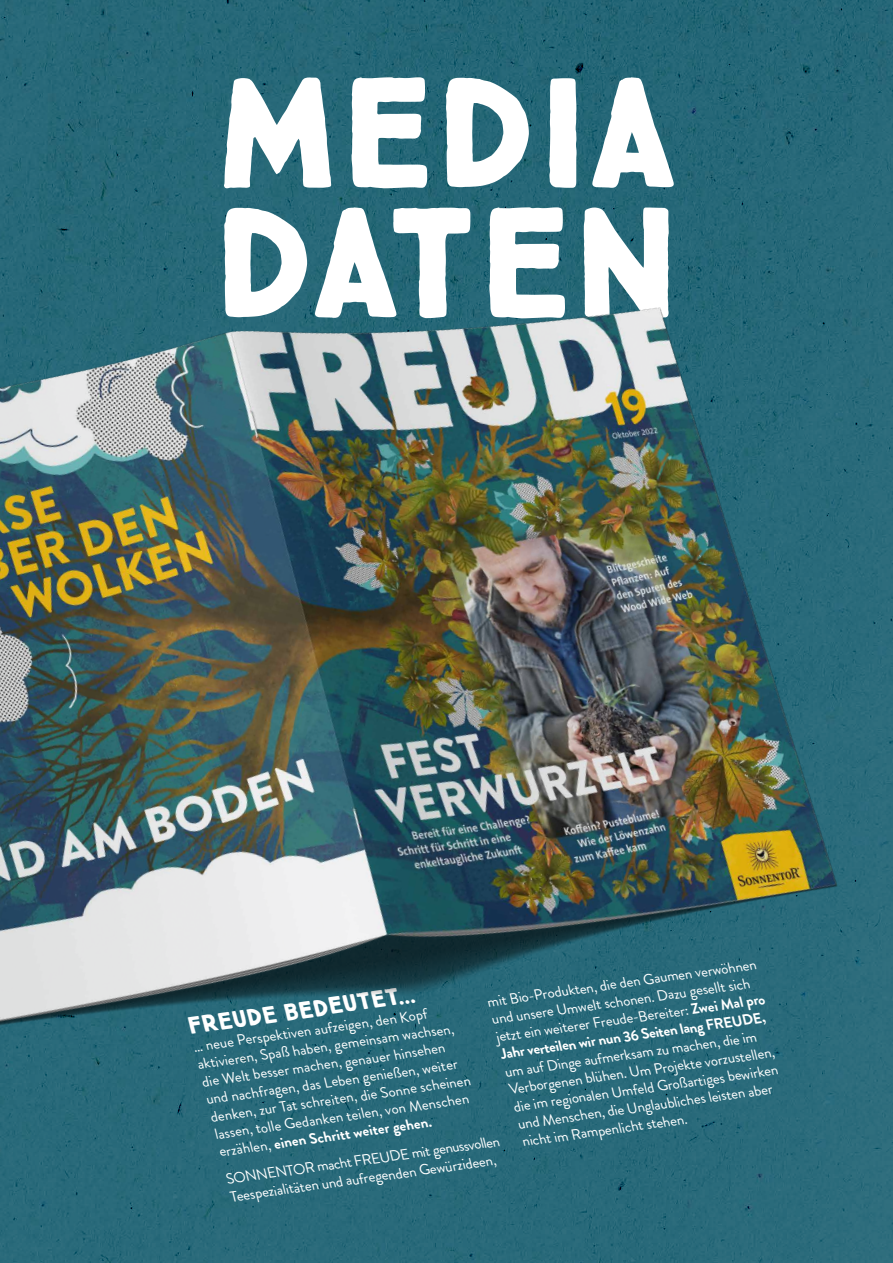
<style>
.page{position:relative;width:893px;height:1263px;background:#fff}
.page>*{position:absolute;margin:0;border:0;box-sizing:border-box;transform-origin:0 0}
.t1{font:900 156.9px/130.1px "True North";color:#fff}
.t2{font:900 23.85px "True North";color:#fff}
.t3{font:15px/17.9px "Brandon Grotesque";color:#fff}
.t4{font:700 15px "Brandon Grotesque";color:#fff}
.s1{font-weight:700}
.s2{font-weight:400}
</style>
<div class="page">
<img style="left:0;top:0;width:893px;height:134px">
<img style="left:0;top:134px;width:893px;height:1129px">
<h1 class="t1" style="left:213px;top:69px;width:468px">MEDIA<br>DATEN</h1>
<p class="t3" style="left:487px;top:993px;width:277px;rotate:-8deg">mit Bio-Produkten, die den Gaumen verwöhnen und unsere Umwelt schonen. Dazu gesellt sich jetzt ein weiterer Freude-Bereiter: <span class="s1">Zwei Mal pro Jahr verteilen wir nun 36 Seiten lang FREUDE,</span></p>
<h2 class="t2" style="left:187px;top:1011px;width:230px;rotate:-8deg">FREUDE BEDEUTET…</h2>
<p class="t3" style="left:192px;top:1038px;width:238px;rotate:-8deg">… neue Perspektiven aufzeigen, den Kopf</p>
<p class="t3" style="left:197px;top:1055px;width:260px;rotate:-8deg">aktivieren, Spaß haben, gemeinsam wachsen,</p>
<p class="t3" style="left:504px;top:1063px;width:256px;rotate:-8deg">um auf Dinge aufmerksam zu machen, die im</p>
<p class="t3" style="left:201px;top:1073px;width:247px;rotate:-8deg">die Welt besser machen, genauer hinsehen</p>
<p class="t3" style="left:508px;top:1080px;width:269px;rotate:-8deg">Verborgenen blühen. Um Projekte vorzustellen,</p>
<p class="t3" style="left:206px;top:1090px;width:255px;rotate:-8deg">und nachfragen, das Leben genießen, weiter</p>
<p class="t3" style="left:513px;top:1098px;width:268px;rotate:-8deg">die im regionalen Umfeld Großartiges bewirken</p>
<p class="t3" style="left:210px;top:1108px;width:264px;rotate:-8deg">denken, zur Tat schreiten, die Sonne scheinen</p>
<p class="t3" style="left:517px;top:1115px;width:259px;rotate:-8deg">und Menschen, die Unglaubliches leisten aber</p>
<p class="t3" style="left:214px;top:1125px;width:258px;rotate:-8deg">lassen, tolle Gedanken teilen, von Menschen</p>
<p class="t3" style="left:522px;top:1133px;width:168px;rotate:-8deg">nicht im Rampenlicht stehen.</p>
<p class="t4" style="left:218px;top:1141px;width:216px;rotate:-8deg"><span class="s2">erzählen,</span> einen Schritt weiter gehen.</p>
<p class="t3" style="left:226px;top:1170px;width:278px;rotate:-8deg">SONNENTOR macht FREUDE mit genussvollen<br>Teespezialitäten und aufregenden Gewürzideen,</p>
</div>
